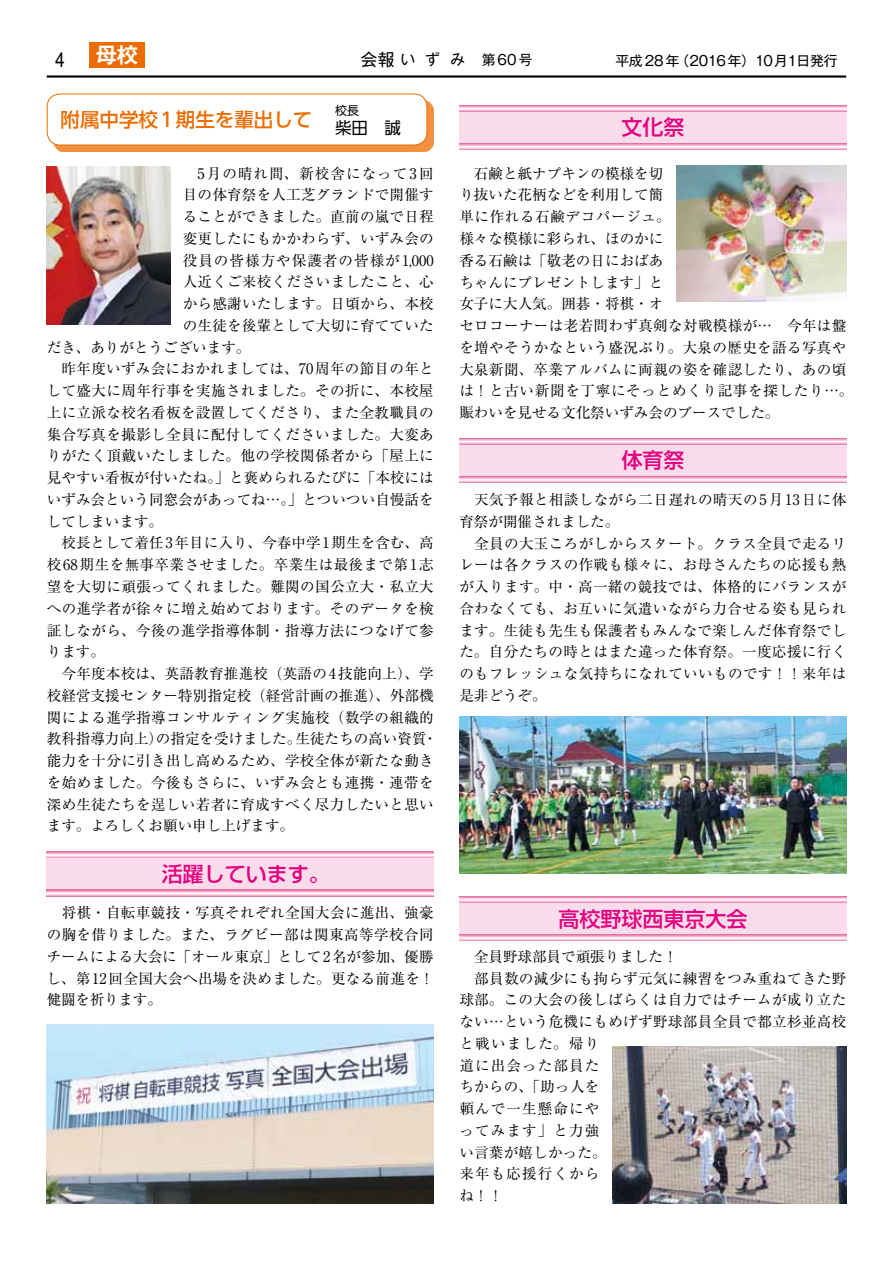
<style>
.page{position:relative;width:893px;height:1263px;background:#fff}
.page>*{position:absolute;margin:0;border:0;box-sizing:border-box;transform-origin:0 0}
.t1{font:700 21.3px "Gothic MB101 Pro De";color:#fff}
.t2{font:21.3px "Helvetica";color:#000;scale:.8 1}
.t3{font:500 21px "Shin Go Pro";color:#e4007f}
.t4{font:500 19.5px "UD Shin Go Pro";color:#ed6c00}
.t5{font:16.5px "UD Shin Go Pro";color:#000}
.t6{font:14.55px/21.8px "Ryumin Pro";letter-spacing:.025em;color:#000}
.t7{font:14.55px "Ryumin Pro";letter-spacing:.005em;color:#000}
.t8{font:14.55px "Ryumin Pro";color:#000}
.t9{font:14.55px "Ryumin Pro";letter-spacing:.07em;color:#000}
.t10{font:13.8px "Gothic MB101 Pro";letter-spacing:.005em;color:#000}
.t11{font:12px "UD Shin Go Pro";color:#000}
.s1{font-size:16.95px}
.s2{font-size:14.85px}
</style>
<div class="page">
<hr style="left:47px;top:75px;width:799px;height:3px;background:#000">
<div style="left:89px;top:43px;width:56px;height:25px;background:#ed6c00"></div>
<div style="left:53px;top:100px;width:381px;height:52px;background:#ed6c00;opacity:.75"></div>
<div style="left:47px;top:94px;width:380px;height:51px;background:#fff;border-radius:13px"></div>
<div style="left:47px;top:94px;width:380px;height:51px;border:1px solid #ed6c00;border-radius:13px"></div>
<img style="left:47px;top:1025px;width:387px;height:178px">
<img style="left:612px;top:1046px;width:234px;height:157px">
<img style="left:459px;top:716px;width:387px;height:158px">
<div style="left:47px;top:855px;width:387px;height:38px;background:#fadcea"></div>
<svg style="left:47px;top:851px;width:387px;height:7px;background:#f4b5d0"></svg>
<svg style="left:47px;top:890px;width:387px;height:6px"></svg>
<div style="left:459px;top:108px;width:387px;height:38px;background:#fadcea"></div>
<svg style="left:459px;top:105px;width:387px;height:6px"></svg>
<svg style="left:459px;top:143px;width:387px;height:7px;background:#f4b5d1"></svg>
<div style="left:459px;top:441px;width:387px;height:38px;background:#fadcea"></div>
<svg style="left:459px;top:438px;width:387px;height:6px"></svg>
<svg style="left:459px;top:476px;width:387px;height:7px;background:#f4b5d1"></svg>
<div style="left:459px;top:899px;width:387px;height:39px;background:#fadcea"></div>
<svg style="left:459px;top:896px;width:387px;height:6px"></svg>
<svg style="left:459px;top:934px;width:387px;height:7px"></svg>
<img style="left:47px;top:167px;width:123px;height:157px">
<img style="left:676px;top:166px;width:170px;height:136px">
<h1 class="t2" style="left:55px;top:43px;width:13px">4</h1>
<h1 class="t1" style="left:96px;top:38px;width:44px">母校</h1>
<p class="t10" style="left:360px;top:48px;width:174px"><span class="s1">会報</span> <span class="s2">い ず み</span> 第60号</p>
<p class="t10" style="left:615px;top:50px;width:224px">平成28年（2016年）10月１日発行</p>
<h3 class="t4" style="left:61px;top:104px;width:253px">附属中学校1期生を輩出して</h3>
<p class="t11" style="left:335px;top:100px;width:25px">校長</p>
<p class="t5" style="left:335px;top:115px;width:68px">柴田　誠</p>
<p class="t9" style="left:183px;top:162px;width:252px">　5月の晴れ間、新校舎になって3回</p>
<p class="t6" style="left:183px;top:183px;width:252px">目の体育祭を人工芝グランドで開催す</p>
<p class="t6" style="left:183px;top:205px;width:252px">ることができました。直前の嵐で日程</p>
<p class="t6" style="left:183px;top:227px;width:252px">変更したにもかかわらず、いずみ会の</p>
<p class="t9" style="left:183px;top:249px;width:252px">役員の皆様方や保護者の皆様が1,000</p>
<p class="t6" style="left:183px;top:270px;width:252px">人近くご来校くださいましたこと、心</p>
<p class="t6" style="left:183px;top:292px;width:252px">から感謝いたします。日頃から、本校</p>
<p class="t6" style="left:183px;top:314px;width:252px">の生徒を後輩として大切に育てていた</p>
<p class="t8" style="left:47px;top:336px;width:205px">だき、ありがとうございます。</p>
<p class="t6" style="left:47px;top:357px;width:388px">　昨年度いずみ会におかれましては、70周年の節目の年と</p>
<p class="t6" style="left:47px;top:379px;width:389px">して盛大に周年行事を実施されました。その折に、本校屋</p>
<p class="t6" style="left:47px;top:401px;width:389px">上に立派な校名看板を設置してくださり、また全教職員の</p>
<p class="t6" style="left:47px;top:422px;width:389px">集合写真を撮影し全員に配付してくださいました。大変あ</p>
<p class="t6" style="left:47px;top:444px;width:389px">りがたく頂戴いたしました。他の学校関係者から「屋上に</p>
<p class="t7" style="left:47px;top:466px;width:388px">見やすい看板が付いたね。」と褒められるたびに「本校には</p>
<p class="t7" style="left:47px;top:488px;width:388px">いずみ会という同窓会があってね…。」とついつい自慢話を</p>
<p class="t8" style="left:47px;top:510px;width:118px">してしまいます。</p>
<p class="t7" style="left:47px;top:532px;width:388px">　校長として着任3年目に入り、今春中学1期生を含む、高</p>
<p class="t6" style="left:47px;top:553px;width:388px">校68期生を無事卒業させました。卒業生は最後まで第1志</p>
<p class="t6" style="left:47px;top:575px;width:389px">望を大切に頑張ってくれました。難関の国公立大・私立大</p>
<p class="t6" style="left:47px;top:596px;width:389px">への進学者が徐々に増え始めております。そのデータを検</p>
<p class="t6" style="left:47px;top:618px;width:389px">証しながら、今後の進学指導体制・指導方法につなげて参</p>
<p class="t6" style="left:47px;top:640px;width:60px">ります。</p>
<p class="t6" style="left:47px;top:662px;width:389px">　今年度本校は、英語教育推進校（英語の4技能向上）、学</p>
<p class="t7" style="left:47px;top:684px;width:388px">校経営支援センター特別指定校（経営計画の推進）、外部機</p>
<p class="t6" style="left:47px;top:705px;width:389px">関による進学指導コンサルティング実施校（数学の組織的</p>
<p class="t8" style="left:47px;top:727px;width:392px">教科指導力向上）の指定を受けました。生徒たちの高い資質・</p>
<p class="t6" style="left:47px;top:749px;width:389px">能力を十分に引き出し高めるため、学校全体が新たな動き</p>
<p class="t6" style="left:47px;top:770px;width:388px">を始めました。今後もさらに、いずみ会とも連携・連帯を</p>
<p class="t6" style="left:47px;top:792px;width:389px">深め生徒たちを逞しい若者に育成すべく尽力したいと思い</p>
<p class="t8" style="left:47px;top:814px;width:249px">ます。よろしくお願い申し上げます。</p>
<h2 class="t3" style="left:162px;top:857px;width:169px">活躍しています。</h2>
<p class="t6" style="left:47px;top:901px;width:389px;text-align:justify">　将棋・自転車競技・写真それぞれ全国大会に進出、強豪の胸を借りました。また、ラグビー部は関東高等学校合同チームによる大会に「オール東京」として2名が参加、優勝し、第12回全国大会へ出場を決めました。更なる前進を！健闘を祈ります。</p>
<h2 class="t3" style="left:621px;top:110px;width:64px">文化祭</h2>
<p class="t6" style="left:459px;top:161px;width:396px">　石鹸と紙ナプキンの模様を切<br>り抜いた花柄などを利用して簡<br>単に作れる石鹸デコパージュ。<br>様々な模様に彩られ、ほのかに<br>香る石鹸は「敬老の日におばあ<br>ちゃんにプレゼントします」と<br>女子に大人気。囲碁・将棋・オ<br>セロコーナーは老若問わず真剣な対戦模様が…　今年は盤を増やそうかなという盛況ぶり。大泉の歴史を語る写真や大泉新聞、卒業アルバムに両親の姿を確認したり、あの頃は！と古い新聞を丁寧にそっとめくり記事を探したり…。賑わいを見せる文化祭いずみ会のブースでした。</p>
<h2 class="t3" style="left:621px;top:443px;width:64px">体育祭</h2>
<p class="t6" style="left:459px;top:488px;width:389px">　天気予報と相談しながら二日遅れの晴天の5月13日に体育祭が開催されました。<br>　全員の大玉ころがしからスタート。クラス全員で走るリレーは各クラスの作戦も様々に、お母さんたちの応援も熱が入ります。中・高一緒の競技では、体格的にバランスが合わなくても、お互いに気遣いながら力合せる姿も見られます。生徒も先生も保護者もみんなで楽しんだ体育祭でした。自分たちの時とはまた違った体育祭。一度応援に行くのもフレッシュな気持ちになれていいものです！！来年は是非どうぞ。</p>
<h2 class="t3" style="left:558px;top:901px;width:190px">高校野球西東京大会</h2>
<p class="t6" style="left:459px;top:944px;width:389px">　全員野球部員で頑張りました！<br>　部員数の減少にも拘らず元気に練習をつみ重ねてきた野球部。この大会の後しばらくは自力ではチームが成り立たない…という危機にもめげず野球部員全員で都立杉並高校と戦いました。帰り<br>道に出会った部員た<br>ちからの、「助っ人を<br>頼んで一生懸命にや<br>ってみます」と力強<br>い言葉が嬉しかった。<br>来年も応援行くから<br>ね！！</p>
</div>
